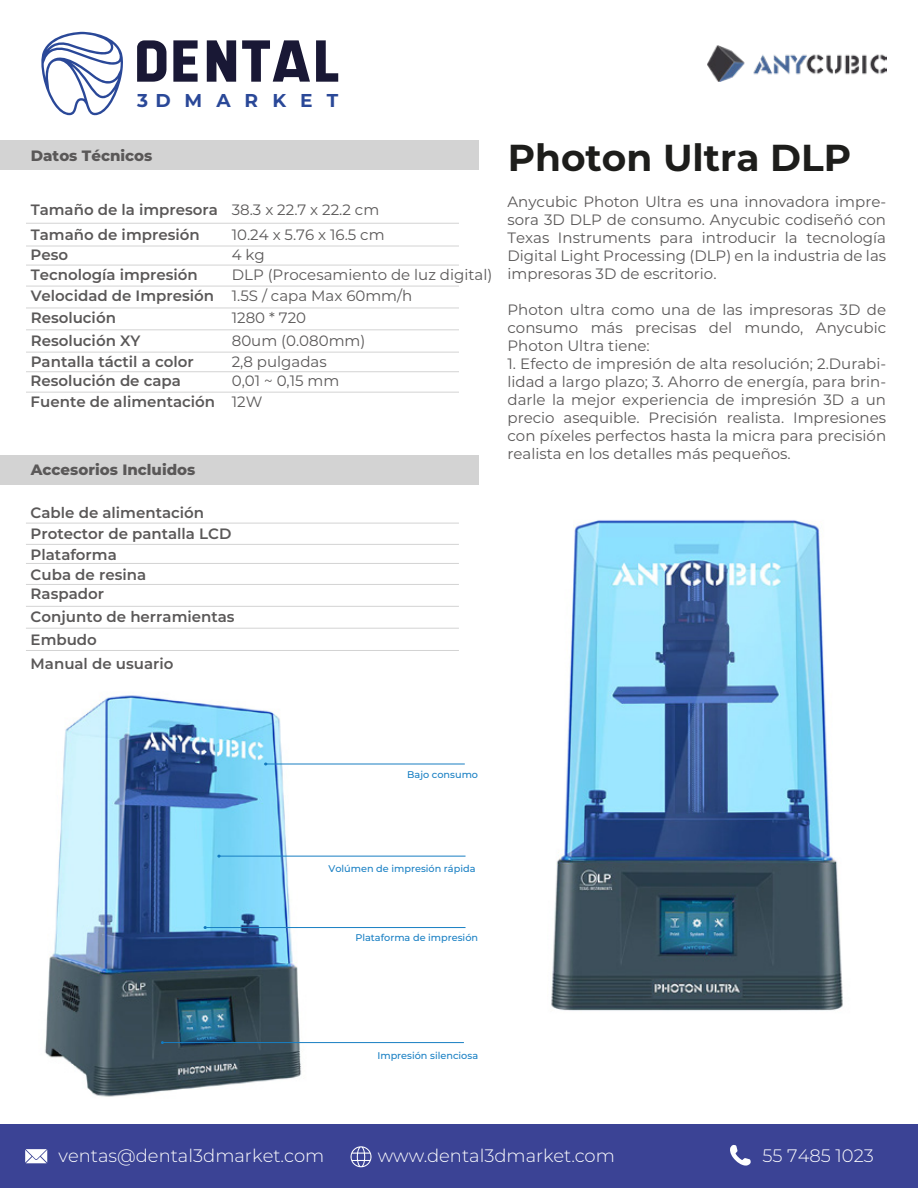
<style>
.page{position:relative;width:918px;height:1188px;background:#fff}
.page>*{position:absolute;margin:0;border:0;box-sizing:border-box;transform-origin:0 0}
.t1{font:700 37.5px "Montserrat";color:#1d1d1b}
.t2{font:700 18.6px "Montserrat";letter-spacing:.76em;color:#2a4898}
.t3{font:300 18px "Montserrat";color:#fff}
.t4{font:15px/18px "Montserrat";color:#5a5858}
.t5{font:600 15px/22.8px "Montserrat";color:#5a5858}
.t6{font:800 15px "Montserrat";color:#5a5858}
.t7{font:500 9.75px "Montserrat";color:#187fc3}
.s1{font-weight:400}
</style>
<div class="page">
<img style="left:426px;top:520px;width:417px;height:491px">
<img style="left:45px;top:695px;width:349px;height:402px">
<div style="left:0;top:141px;width:478px;height:29px;background:#d3d3d3"></div>
<div style="left:0;top:1124px;width:918px;height:64px;background:#3b4395"></div>
<svg style="left:730px;top:1145px;width:21px;height:21px"></svg>
<svg style="left:25px;top:1149px;width:22px;height:14px"></svg>
<svg style="left:351px;top:1146px;width:21px;height:21px"></svg>
<hr style="left:26px;top:223px;width:433px;height:1px;background:#d3d3d3">
<hr style="left:26px;top:246px;width:433px;height:1px;background:#d3d3d3">
<hr style="left:26px;top:265px;width:433px;height:1px;background:#d3d3d3">
<hr style="left:26px;top:286px;width:433px;height:1px;background:#d3d3d3">
<hr style="left:26px;top:308px;width:433px;height:1px;background:#d3d3d3">
<hr style="left:26px;top:329px;width:433px;height:1px;background:#d3d3d3">
<hr style="left:26px;top:352px;width:433px;height:1px;background:#d3d3d3">
<hr style="left:26px;top:371px;width:433px;height:1px;background:#d3d3d3">
<hr style="left:26px;top:392px;width:433px;height:1px;background:#d3d3d3">
<hr style="left:220px;top:856px;width:246px;height:1px;background:#187fc3">
<hr style="left:206px;top:927px;width:260px;height:1px;background:#187fc3">
<hr style="left:267px;top:764px;width:198px;height:1px;background:#187fc3">
<hr style="left:163px;top:1042px;width:301px;height:1px;background:#187fc3">
<div style="left:0;top:456px;width:478px;height:29px;background:#d3d3d3"></div>
<hr style="left:26px;top:523px;width:433px;height:1px;background:#d3d3d3">
<hr style="left:26px;top:544px;width:433px;height:1px;background:#d3d3d3">
<hr style="left:26px;top:563px;width:433px;height:1px;background:#d3d3d3">
<hr style="left:26px;top:584px;width:433px;height:1px;background:#d3d3d3">
<hr style="left:26px;top:606px;width:433px;height:1px;background:#d3d3d3">
<hr style="left:26px;top:628px;width:433px;height:1px;background:#d3d3d3">
<hr style="left:26px;top:650px;width:433px;height:1px;background:#d3d3d3">
<svg style="left:137px;top:40px;width:29px;height:42px"></svg>
<svg style="left:173px;top:40px;width:25px;height:42px"></svg>
<svg style="left:207px;top:40px;width:29px;height:42px"></svg>
<svg style="left:242px;top:40px;width:68px;height:42px"></svg>
<svg style="left:316px;top:40px;width:22px;height:42px"></svg>
<svg style="left:41px;top:32px;width:82px;height:83px"></svg>
<img style="left:707px;top:46px;width:179px;height:36px">
<p class="t2" style="left:137px;top:87px;width:203px">3D MARKET</p>
<p class="t6" style="left:31px;top:144px;width:123px">Datos Técnicos</p>
<h1 class="t1" style="left:508px;top:130px;width:345px">Photon Ultra DLP</h1>
<p class="t5" style="left:31px;top:196px;width:189px;line-height:24.9px">Tamaño de la impresora<br>Tamaño de impresión</p>
<p class="t5" style="left:31px;top:263px;width:169px">Tecnología impresión</p>
<p class="t4" style="left:232px;top:196px;width:154px;line-height:24.9px">38.3 x 22.7 x 22.2 cm<br>10.24 x 5.76 x 16.5 cm</p>
<p class="t4" style="left:232px;top:264px;width:262px;line-height:20.9px">DLP (Procesamiento de luz digital)<br>1.5S / capa Max 60mm/h</p>
<p class="t4" style="left:232px;top:306px;width:135px;line-height:23.2px">1280 * 720<br>80um (0.080mm)</p>
<p class="t4" style="left:232px;top:245px;width:35px">4 kg</p>
<p class="t5" style="left:31px;top:243px;width:39px">Peso</p>
<p class="t5" style="left:31px;top:283px;width:185px">Velocidad de Impresión<br>Resolución<br>Resolución XY</p>
<p class="t5" style="left:31px;top:350px;width:164px">Pantalla táctil a color</p>
<p class="t4" style="left:232px;top:352px;width:96px">2,8 pulgadas</p>
<p class="t5" style="left:31px;top:369px;width:152px">Resolución de capa</p>
<p class="t4" style="left:232px;top:372px;width:109px">0,01 ~ 0,15 mm</p>
<p class="t5" style="left:31px;top:390px;width:233px">Fuente de alimentación <span class="s1">12W</span></p>
<p class="t6" style="left:31px;top:459px;width:166px">Accesorios Incluidos</p>
<p class="t5" style="left:31px;top:501px;width:202px;line-height:21.9px">Cable de alimentación<br>Protector de pantalla LCD</p>
<p class="t5" style="left:31px;top:562px;width:117px">Cuba de resina</p>
<p class="t5" style="left:31px;top:543px;width:88px">Plataforma</p>
<p class="t5" style="left:31px;top:582px;width:205px">Raspador<br>Conjunto de herramientas<br>Embudo</p>
<p class="t5" style="left:31px;top:652px;width:144px">Manual de usuario</p>
<p class="t4" style="left:508px;top:192px;width:380px;text-align:justify">Anycubic Photon Ultra es una innovadora impre&shy;sora 3D DLP de consumo. Anycubic codiseñó con Texas Instruments para introducir la tecnología Digital Light Processing (DLP) en la industria de las impresoras 3D de escritorio.</p>
<p class="t4" style="left:508px;top:300px;width:380px;text-align:justify">Photon ultra como una de las impresoras 3D de consumo más precisas del mundo, Anycubic Photon Ultra tiene:</p>
<p class="t4" style="left:508px;top:354px;width:380px;text-align:justify">1. Efecto de impresión de alta resolución; 2.Durabi&shy;lidad a largo plazo; 3. Ahorro de energía, para brin&shy;darle la mejor experiencia de impresión 3D a un precio asequible. Precisión realista. Impresiones con píxeles perfectos hasta la micra para precisión realista en los detalles más pequeños.</p>
<p class="t7" style="left:407px;top:768px;width:72px">Bajo consumo</p>
<p class="t7" style="left:328px;top:862px;width:149px">Volúmen de impresión rápida</p>
<p class="t7" style="left:355px;top:931px;width:124px">Plataforma de impresión</p>
<p class="t7" style="left:377px;top:1049px;width:102px">Impresión silenciosa</p>
<p class="t3" style="left:59px;top:1143px;width:267px">ventas@dental3dmarket.com</p>
<p class="t3" style="left:378px;top:1143px;width:239px">www.dental3dmarket.com</p>
<p class="t3" style="left:763px;top:1143px;width:113px">55 7485 1023</p>
</div>
